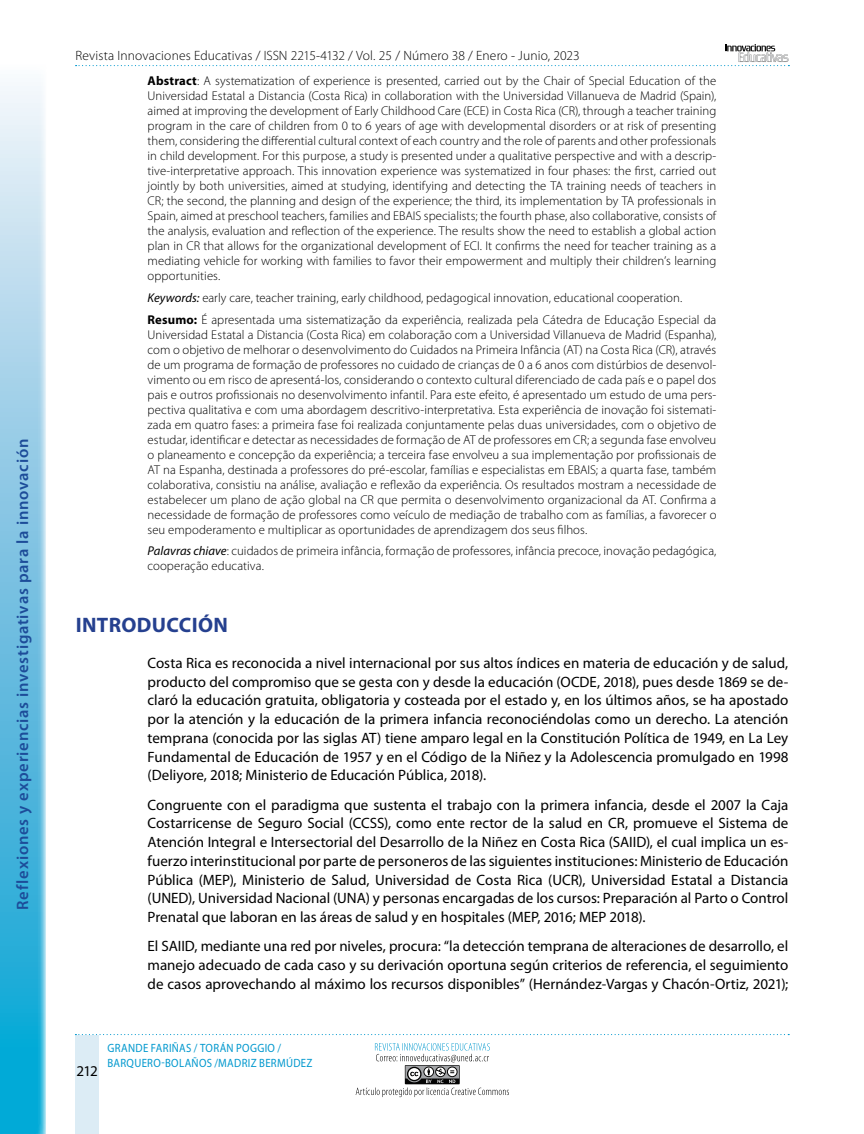
<style>
.page{position:relative;width:864px;height:1134px;background:#fff}
.page>*{position:absolute;margin:0;border:0;box-sizing:border-box;transform-origin:0 0}
.t1{font:700 21px "Myriad Pro";letter-spacing:.015em;color:#25408f}
.t2{font:600 16.5px "Myriad Pro";letter-spacing:.045em;color:#1d4c99}
.t3{font:15px/18.8px "Myriad Pro";color:#000;text-align:justify}
.t4{font:300 13.5px "Myriad Pro";letter-spacing:.01em;color:#000}
.t5{font:300 12.75px/15px "Myriad Pro";letter-spacing:.005em;color:#000;text-align:justify}
.t6{font:12px/15px "Myriad Pro";letter-spacing:.03em;color:#0098ce;scale:.9 1}
.s1{font-weight:700}
.s2{font-weight:400;font-style:italic}
</style>
<div class="page">
<svg style="left:76px;top:44px;width:713px;height:22px"></svg>
<div style="left:76px;top:1035px;width:23px;height:99px;background:#dcecf5"></div>
<svg style="left:75px;top:1034px;width:714px;height:1px"></svg>
<svg style="left:356px;top:1043px;width:153px;height:54px"></svg>
<svg style="left:0;top:86px;width:46px;height:1048px;background:#79c6e4"></svg>
<p class="t2" style="left:13px;top:910px;width:473px;rotate:-90deg">Reflexiones y experiencias investigativas para la innovación</p>
<p class="t4" style="left:76px;top:48px;width:506px">Revista Innovaciones Educativas / ISSN 2215-4132 / Vol. 25 / Número 38 / Enero - Junio, 2023</p>
<p class="t5" style="left:148px;top:74px;width:570px"><span class="s1">Abstract</span>: A systematization of experience is presented, carried out by the Chair of Special Education of the Universidad Estatal a Distancia (Costa Rica) in collaboration with the Universidad Villanueva de Madrid (Spain), aimed at improving the development of Early Childhood Care (ECE) in Costa Rica (CR), through a teacher training program in the care of children from 0 to 6 years of age with developmental disorders or at risk of presenting them, considering the differential cultural context of each country and the role of parents and other professionals in child development. For this purpose, a study is presented under a qualitative perspective and with a descrip&shy;tive-interpretative approach. This innovation experience was systematized in four phases: the first, carried out jointly by both universities, aimed at studying, identifying and detecting the TA training needs of teachers in CR; the second, the planning and design of the experience; the third, its implementation by TA professionals in Spain, aimed at preschool teachers, families and EBAIS specialists; the fourth phase, also collaborative, consists of the analysis, evaluation and reflection of the experience. The results show the need to establish a global action plan in CR that allows for the organizational development of ECI. It confirms the need for teacher training as a mediating vehicle for working with families to favor their empowerment and multiply their children’s learning opportunities.</p>
<p class="t5" style="left:148px;top:287px;width:570px;line-height:21.8px"><span class="s2">Keywords:</span> early care, teacher training, early childhood, pedagogical innovation, educational cooperation.<br><span class="s1">Resumo:</span> É apresentada uma sistematização da experiência, realizada pela Cátedra de Educação Especial da</p>
<p class="t5" style="left:148px;top:327px;width:570px">Universidad Estatal a Distancia (Costa Rica) em colaboração com a Universidad Villanueva de Madrid (Espanha), com o objetivo de melhorar o desenvolvimento do Cuidados na Primeira Infância (AT) na Costa Rica (CR), através de um programa de formação de professores no cuidado de crianças de 0 a 6 anos com distúrbios de desenvol&shy;vimento ou em risco de apresentá-los, considerando o contexto cultural diferenciado de cada país e o papel dos pais e outros profissionais no desenvolvimento infantil. Para este efeito, é apresentado um estudo de uma pers&shy;pectiva qualitativa e com uma abordagem descritivo-interpretativa. Esta experiência de inovação foi sistemati&shy;zada em quatro fases: a primeira fase foi realizada conjuntamente pelas duas universidades, com o objetivo de estudar, identificar e detectar as necessidades de formação de AT de professores em CR; a segunda fase envolveu o planeamento e concepção da experiência; a terceira fase envolveu a sua implementação por profissionais de AT na Espanha, destinada a professores do pré-escolar, famílias e especialistas em EBAIS; a quarta fase, também colaborativa, consistiu na análise, avaliação e reflexão da experiência. Os resultados mostram a necessidade de estabelecer um plano de ação global na CR que permita o desenvolvimento organizacional da AT. Confirma a necessidade de formação de professores como veículo de mediação de trabalho com as famílias, a favorecer o seu empoderamento e multiplicar as oportunidades de aprendizagem dos seus filhos.</p>
<p class="t5" style="left:148px;top:544px;width:570px"><span class="s2">Palavras chiave</span>: cuidados de primeira infância, formação de professores, infância precoce, inovação pedagógica, cooperação educativa.</p>
<h1 class="t1" style="left:76px;top:613px;width:154px">INTRODUCCIÓN</h1>
<p class="t3" style="left:148px;top:654px;width:642px">Costa Rica es reconocida a nivel internacional por sus altos índices en materia de educación y de salud, producto del compromiso que se gesta con y desde la educación (OCDE, 2018), pues desde 1869 se de&shy;claró la educación gratuita, obligatoria y costeada por el estado y, en los últimos años, se ha apostado por la atención y la educación de la primera infancia reconociéndolas como un derecho. La atención temprana (conocida por las siglas AT) tiene amparo legal en la Constitución Política de 1949, en La Ley Fundamental de Educación de 1957 y en el Código de la Niñez y la Adolescencia promulgado en 1998 (Deliyore, 2018; Ministerio de Educación Pública, 2018).</p>
<p class="t3" style="left:148px;top:796px;width:642px">Congruente con el paradigma que sustenta el trabajo con la primera infancia, desde el 2007 la Caja Costarricense de Seguro Social (CCSS), como ente rector de la salud en CR, promueve el Sistema de Atención Integral e Intersectorial del Desarrollo de la Niñez en Costa Rica (SAIID), el cual implica un es&shy;fuerzo interinstitucional por parte de personeros de las siguientes instituciones: Ministerio de Educación Pública (MEP), Ministerio de Salud, Universidad de Costa Rica (UCR), Universidad Estatal a Distancia (UNED), Universidad Nacional (UNA) y personas encargadas de los cursos: Preparación al Parto o Control Prenatal que laboran en las áreas de salud y en hospitales (MEP, 2016; MEP 2018).</p>
<p class="t3" style="left:148px;top:937px;width:642px">El SAIID, mediante una red por niveles, procura: “la detección temprana de alteraciones de desarrollo, el manejo adecuado de cada caso y su derivación oportuna según criterios de referencia, el seguimiento de casos aprovechando al máximo los recursos disponibles” (Hernández-Vargas y Chacón-Ortiz, 2021);</p>
<p class="t3" style="left:77px;top:1062px;width:23px">212</p>
<p class="t6" style="left:108px;top:1040px;width:229px">GRANDE FARIÑAS / TORÁN POGGIO /<br>BARQUERO-BOLAÑOS /MADRIZ BERMÚDEZ</p>
</div>
